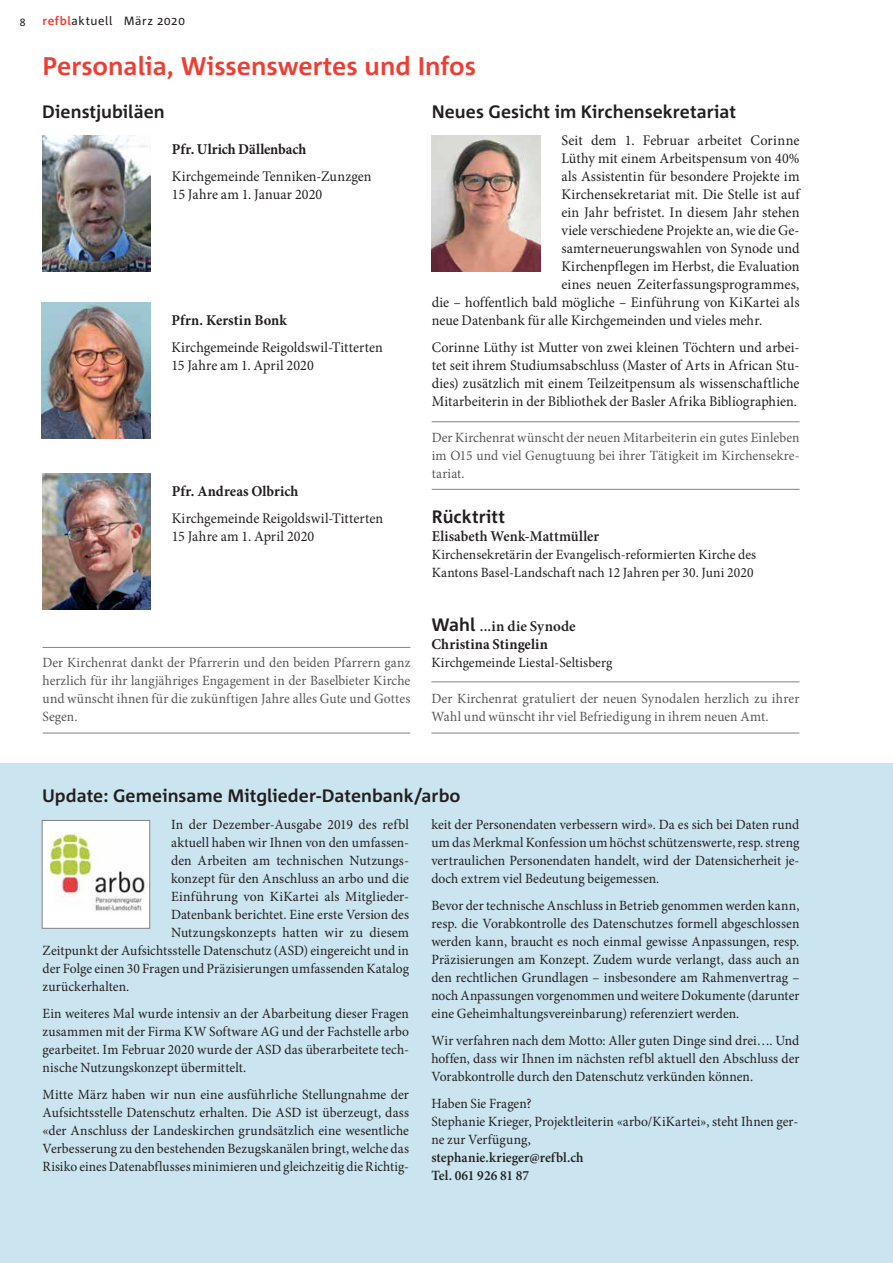
<style>
.page{position:relative;width:893px;height:1263px;background:#fff}
.page>*{position:absolute;margin:0;border:0;box-sizing:border-box;transform-origin:0 0}
.t1{font:700 25.5px "Corpid C1";color:#ee3e34}
.t2{font:700 18px "Corpid C1";color:#231f20}
.t3{font:700 15px/18px "Minion Pro";letter-spacing:.005em;color:#231f20;scale:.96 1}
.t4{font:600 15px "Minion Pro";letter-spacing:.005em;color:#231f20;scale:.96 1}
.t5{font:14.7px/18px "Minion Pro";letter-spacing:.005em;color:#231f20;scale:.96 1}
.t6{font:14.7px "Minion Pro";letter-spacing:.005em;color:#231f20}
.t7{font:14.1px/18px "Minion Pro";letter-spacing:.005em;color:#231f20;text-align:justify;scale:.96 1}
.t8{font:14.1px/18px "Minion Pro";letter-spacing:.005em;color:#231f20;text-align:justify}
.t9{font:14.1px/18px "Minion Pro";letter-spacing:.01em;color:#57585a;text-align:justify;scale:.96 1}
.t10{font:14.1px/18px "Minion Pro";letter-spacing:.01em;color:#57585a}
.t11{font:600 14.1px/18px "Minion Pro";letter-spacing:.005em;color:#231f20;scale:.96 1}
.t12{font:12px "Corpid C1";letter-spacing:.05em;color:#231f20}
.t13{font:10.5px "Corpid C1";color:#231f20}
.s1{font-weight:700;color:#ee3e34}
.s2{font-family:"Corpid C1";font-size:18px}
.s3{font-weight:600}
</style>
<div class="page">
<div style="left:0;top:763px;width:893px;height:500px;background:#cae4f0"></div>
<img style="left:42px;top:135px;width:109px;height:136px">
<img style="left:432px;top:135px;width:108px;height:136px">
<img style="left:42px;top:302px;width:108px;height:136px">
<img style="left:42px;top:473px;width:108px;height:136px">
<hr style="left:43px;top:647px;width:367px;height:1px;background:#808285">
<hr style="left:43px;top:733px;width:367px;height:1px;background:#808285">
<hr style="left:432px;top:421px;width:367px;height:1px;background:#808285">
<hr style="left:432px;top:489px;width:367px;height:1px;background:#808285">
<hr style="left:431px;top:682px;width:368px;height:1px;background:#808285">
<hr style="left:431px;top:733px;width:368px;height:1px;background:#808285">
<div style="left:42px;top:820px;width:108px;height:108px;background:#fff"></div>
<img style="left:46px;top:832px;width:99px;height:80px">
<div style="left:42px;top:820px;width:108px;height:108px;border:1px solid #808285"></div>
<p class="t13" style="left:20px;top:15px;width:7px">8</p>
<p class="t12" style="left:43px;top:14px;width:144px"><span class="s1">refbl</span>aktuell März 2020</p>
<h1 class="t1" style="left:43px;top:50px;width:435px">Personalia, Wissenswertes und Infos</h1>
<p class="t2" style="left:42px;top:101px;width:124px">Dienstjubiläen</p>
<p class="t3" style="left:172px;top:141px;width:142px">Pfr. Ulrich Dällenbach</p>
<p class="t5" style="left:172px;top:168px;width:209px">Kirchgemeinde Tenniken-Zunzgen<br>15 Jahre am 1. Januar 2020</p>
<p class="t3" style="left:171px;top:312px;width:122px">Pfrn. Kerstin Bonk</p>
<p class="t5" style="left:171px;top:339px;width:222px">Kirchgemeinde Reigoldswil-Titterten<br>15 Jahre am 1. April 2020</p>
<p class="t3" style="left:172px;top:483px;width:134px">Pfr. Andreas Olbrich</p>
<p class="t5" style="left:172px;top:510px;width:222px">Kirchgemeinde Reigoldswil-Titterten<br>15 Jahre am 1. April 2020</p>
<p class="t9" style="left:43px;top:654px;width:385px">Der Kirchenrat dankt der Pfarrerin und den beiden Pfarrern ganz herzlich für ihr langjähriges Engagement in der Baselbieter Kirche und wünscht ihnen für die zukünftigen Jahre alles Gute und Gottes Segen.</p>
<p class="t2" style="left:432px;top:101px;width:306px">Neues Gesicht im Kirchensekretariat</p>
<p class="t6" style="left:561px;top:131px;width:240px">Seit dem 1. Februar arbeitet Corinne</p>
<p class="t5" style="left:561px;top:150px;width:250px">Lüthy mit einem Arbeitspensum von 40%</p>
<p class="t5" style="left:561px;top:168px;width:250px">als Assistentin für besondere Projekte im</p>
<p class="t6" style="left:561px;top:185px;width:240px">Kirchensekretariat mit. Die Stelle ist auf</p>
<p class="t6" style="left:561px;top:203px;width:240px">ein Jahr befristet. In diesem Jahr stehen</p>
<p class="t5" style="left:561px;top:222px;width:250px">viele verschiedene Projekte an, wie die Ge-</p>
<p class="t5" style="left:561px;top:240px;width:250px">samterneuerungswahlen von Synode und</p>
<p class="t5" style="left:561px;top:258px;width:250px">Kirchenpflegen im Herbst, die Evaluation</p>
<p class="t6" style="left:561px;top:275px;width:240px">eines neuen Zeiterfassungsprogrammes,</p>
<p class="t6" style="left:432px;top:293px;width:369px">die – hoffentlich bald mögliche – Einführung von KiKartei als</p>
<p class="t5" style="left:432px;top:312px;width:346px">neue Datenbank für alle Kirchgemeinden und vieles mehr.</p>
<p class="t5" style="left:432px;top:339px;width:385px;text-align:justify">Corinne Lüthy ist Mutter von zwei kleinen Töchtern und arbei&shy;tet seit ihrem Studiumsabschluss (Master of Arts in African Stu&shy;dies) zusätzlich mit einem Teilzeitpensum als wissenschaftliche Mitarbeiterin in der Bibliothek der Basler Afrika Bibliographien.</p>
<p class="t9" style="left:432px;top:429px;width:385px">Der Kirchenrat wünscht der neuen Mitarbeiterin ein gutes Einleben im O15 und viel Genugtuung bei ihrer Tätigkeit im Kirchensekre&shy;tariat.</p>
<p class="t2" style="left:432px;top:506px;width:75px">Rücktritt</p>
<p class="t4" style="left:432px;top:528px;width:176px">Elisabeth Wenk-Mattmüller</p>
<p class="t7" style="left:432px;top:546px;width:339px">Kirchensekretärin der Evangelisch-reformierten Kirche des<br>Kantons Basel-Landschaft nach 12 Jahren per 30. Juni 2020</p>
<p class="t3" style="left:431px;top:618px;width:152px"><span class="s2">Wahl</span> <span class="s3">...in die Synode<br></span>Christina Stingelin</p>
<p class="t7" style="left:431px;top:654px;width:190px">Kirchgemeinde Liestal-Seltisberg</p>
<p class="t10" style="left:431px;top:690px;width:370px">Der Kirchenrat gratuliert der neuen Synodalen herzlich zu ihrer<br>Wahl und wünscht ihr viel Befriedigung in ihrem neuen Amt.</p>
<p class="t2" style="left:42px;top:785px;width:420px">Update: Gemeinsame Mitglieder-Datenbank/arbo</p>
<p class="t7" style="left:431px;top:816px;width:385px">keit der Personendaten verbessern wird». Da es sich bei Daten rund um das Merkmal Konfession um höchst schützenswerte, resp. streng vertraulichen Personendaten handelt, wird der Datensicherheit je&shy;doch extrem viel Bedeutung beigemessen.</p>
<p class="t7" style="left:431px;top:897px;width:385px">Bevor der technische Anschluss in Betrieb genommen werden kann, resp. die Vorabkontrolle des Datenschutzes formell abgeschlossen werden kann, braucht es noch einmal gewisse Anpassungen, resp.<br>Präzisierungen am Konzept. Zudem wurde verlangt, dass auch an den rechtlichen Grundlagen – insbesondere am Rahmenvertrag – noch Anpassungen vorgenommen und weitere Dokumente (darunter eine Geheimhaltungsvereinbarung) referenziert werden.</p>
<p class="t7" style="left:431px;top:1032px;width:385px">Wir verfahren nach dem Motto: Aller guten Dinge sind drei…. Und hoffen, dass wir Ihnen im nächsten refbl aktuell den Abschluss der Vorabkontrolle durch den Datenschutz verkünden können.</p>
<p class="t7" style="left:431px;top:1095px;width:384px;text-align:left">Haben Sie Fragen?<br>Stephanie Krieger, Projektleiterin «arbo/KiKartei», steht Ihnen ger&shy;ne zur Verfügung,</p>
<p class="t11" style="left:431px;top:1149px;width:160px">stephanie.krieger@refbl.ch<br>Tel. 061 926 81 87</p>
<p class="t8" style="left:171px;top:816px;width:239px">In der Dezember-Ausgabe 2019 des refbl</p>
<p class="t7" style="left:171px;top:834px;width:249px">aktuell haben wir Ihnen von den umfassen-</p>
<p class="t8" style="left:171px;top:852px;width:239px">den Arbeiten am technischen Nutzungs-</p>
<p class="t7" style="left:171px;top:870px;width:249px">konzept für den Anschluss an arbo und die</p>
<p class="t8" style="left:171px;top:888px;width:239px">Einführung von KiKartei als Mitglieder-</p>
<p class="t7" style="left:171px;top:906px;width:249px">Datenbank berichtet. Eine erste Version des</p>
<p class="t8" style="left:171px;top:924px;width:239px">Nutzungskonzepts hatten wir zu diesem</p>
<p class="t7" style="left:43px;top:942px;width:383px">Zeitpunkt der Aufsichtsstelle Datenschutz (ASD) eingereicht und in</p>
<p class="t7" style="left:43px;top:960px;width:383px">der Folge einen 30 Fragen und Präzisierungen umfassenden Katalog</p>
<p class="t7" style="left:43px;top:978px;width:92px">zurückerhalten.</p>
<p class="t7" style="left:43px;top:1005px;width:383px">Ein weiteres Mal wurde intensiv an der Abarbeitung dieser Fragen zusammen mit der Firma KW Software AG und der Fachstelle arbo gearbeitet. Im Februar 2020 wurde der ASD das überarbeitete tech&shy;nische Nutzungskonzept übermittelt.</p>
<p class="t8" style="left:43px;top:1086px;width:368px">Mitte März haben wir nun eine ausführliche Stellungnahme der Aufsichtsstelle Datenschutz erhalten. Die ASD ist überzeugt, dass «der Anschluss der Landeskirchen grundsätzlich eine wesentliche Verbesserung zu den bestehenden Bezugskanälen bringt, welche das Risiko eines Datenabflusses minimieren und gleichzeitig die Richtig-</p>
</div>
